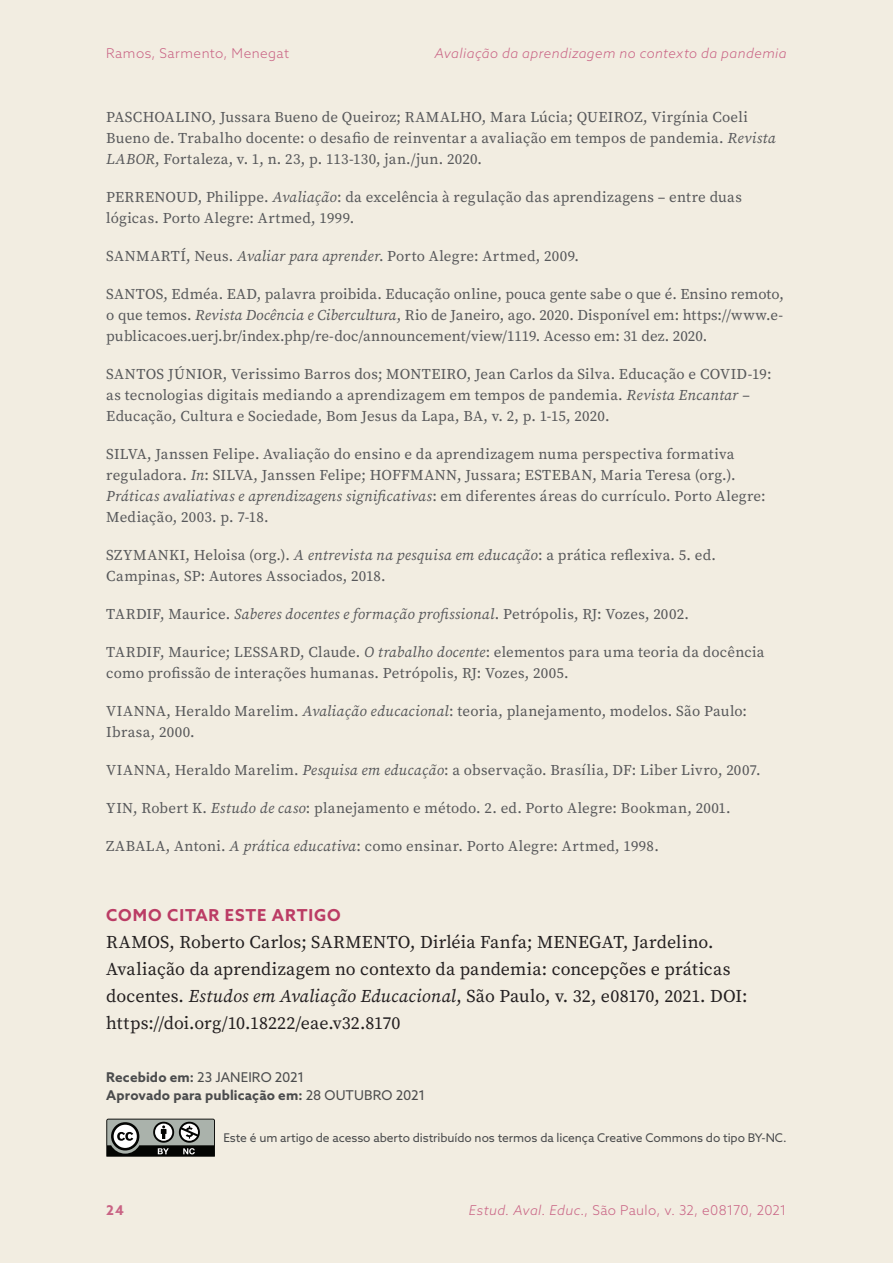
<style>
.page{position:relative;width:893px;height:1263px;background:#f2ede1}
.page>*{position:absolute;margin:0;border:0;box-sizing:border-box;transform-origin:0 0}
.texto_prim_paragrafo{font:18px/27px "Source Serif Variable";letter-spacing:.005em;color:#231f20}
.subtitulo{font:700 16.5px "Azo Sans";letter-spacing:.055em;color:#bb3c65}
.bibliografia{font:15px/21px "Source Serif Variable";letter-spacing:.015em;color:#57585a}
.t1{font:300 13.5px "Azo Sans";letter-spacing:.03em;color:#c96384}
.t2{font:italic 300 13.5px "Azo Sans";letter-spacing:.03em;color:#c96384}
.contribuição_recebid{font:700 13.5px "Azo Sans";letter-spacing:.01em;color:#4b4c4d}
.contribuição_recebid-2{font:13.5px "Azo Sans";letter-spacing:-.005em;color:#4b4c4d}
.t3{font:700 13.5px "Azo Sans";color:#c96384}
.contribuição_recebid-3{font:12px "Azo Sans";letter-spacing:-.005em;color:#4b4c4d}
.s1{font-style:italic}
.s2{font-weight:700}
.s3{font-weight:400}
</style>
<div class="page">
<svg style="left:106px;top:1119px;width:109px;height:38px;background:#747874"></svg>
<p class="t1" style="left:106px;top:45px;width:184px">Ramos, Sarmento, Menegat</p>
<p class="t2" style="left:435px;top:45px;width:353px">Avaliação da aprendizagem no contexto da pandemia</p>
<p class="bibliografia" style="left:106px;top:106px;width:671px">PASCHOALINO, Jussara Bueno de Queiroz; RAMALHO, Mara Lúcia; QUEIROZ, Virgínia Coeli<br>Bueno de. Trabalho docente: o desafio de reinventar a avaliação em tempos de pandemia. <span class="s1">Revista<br>LABOR</span>, Fortaleza, v. 1, n. 23, p. 113-130, jan./jun. 2020.</p>
<p class="bibliografia" style="left:106px;top:186px;width:637px">PERRENOUD, Philippe. <span class="s1">Avaliação</span>: da excelência à regulação das aprendizagens – entre duas lógicas. Porto Alegre: Artmed, 1999.</p>
<p class="bibliografia" style="left:106px;top:245px;width:474px">SANMARTÍ, Neus. <span class="s1">Avaliar para aprender</span>. Porto Alegre: Artmed, 2009.</p>
<p class="bibliografia" style="left:106px;top:283px;width:679px;text-align:justify">SANTOS, Edméa. EAD, palavra proibida. Educação online, pouca gente sabe o que é. Ensino remoto, o que temos. <span class="s1">Revista Docência e Cibercultura</span>, Rio de Janeiro, ago. 2020. Disponível em: https://www.e&shy;publicacoes.uerj.br/index.php/re-doc/announcement/view/1119. Acesso em: 31 dez. 2020.</p>
<p class="bibliografia" style="left:106px;top:363px;width:667px">SANTOS JÚNIOR, Verissimo Barros dos; MONTEIRO, Jean Carlos da Silva. Educação e COVID-19: as tecnologias digitais mediando a aprendizagem em tempos de pandemia. <span class="s1">Revista Encantar –<br></span>Educação, Cultura e Sociedade, Bom Jesus da Lapa, BA, v. 2, p. 1-15, 2020.</p>
<p class="bibliografia" style="left:106px;top:443px;width:661px">SILVA, Janssen Felipe. Avaliação do ensino e da aprendizagem numa perspectiva formativa reguladora. <span class="s1">In</span>: SILVA, Janssen Felipe; HOFFMANN, Jussara; ESTEBAN, Maria Teresa (org.).<br><span class="s1">Práticas avaliativas e aprendizagens significativas</span>: em diferentes áreas do currículo. Porto Alegre:<br>Mediação, 2003. p. 7-18.</p>
<p class="bibliografia" style="left:106px;top:544px;width:611px">SZYMANKI, Heloisa (org.). <span class="s1">A entrevista na pesquisa em educação</span>: a prática reflexiva. 5. ed.<br>Campinas, SP: Autores Associados, 2018.</p>
<p class="bibliografia" style="left:106px;top:603px;width:584px">TARDIF, Maurice. <span class="s1">Saberes docentes e formação profissional</span>. Petrópolis, RJ: Vozes, 2002.</p>
<p class="bibliografia" style="left:106px;top:641px;width:660px">TARDIF, Maurice; LESSARD, Claude. <span class="s1">O trabalho docente</span>: elementos para uma teoria da docência como profissão de interações humanas. Petrópolis, RJ: Vozes, 2005.</p>
<p class="bibliografia" style="left:106px;top:700px;width:642px">VIANNA, Heraldo Marelim. <span class="s1">Avaliação educacional</span>: teoria, planejamento, modelos. São Paulo:<br>Ibrasa, 2000.</p>
<p class="bibliografia" style="left:106px;top:759px;width:656px">VIANNA, Heraldo Marelim. <span class="s1">Pesquisa em educação</span>: a observação. Brasília, DF: Liber Livro, 2007.</p>
<p class="bibliografia" style="left:106px;top:797px;width:626px">YIN, Robert K. <span class="s1">Estudo de caso</span>: planejamento e método. 2. ed. Porto Alegre: Bookman, 2001.</p>
<p class="bibliografia" style="left:106px;top:835px;width:554px">ZABALA, Antoni. <span class="s1">A prática educativa</span>: como ensinar. Porto Alegre: Artmed, 1998.</p>
<p class="subtitulo" style="left:106px;top:904px;width:236px">COMO CITAR ESTE ARTIGO</p>
<p class="texto_prim_paragrafo" style="left:106px;top:928px;width:643px">RAMOS, Roberto Carlos; SARMENTO, Dirléia Fanfa; MENEGAT, Jardelino.<br>Avaliação da aprendizagem no contexto da pandemia: concepções e práticas docentes. <span class="s1">Estudos em Avaliação Educacional</span>, São Paulo, v. 32, e08170, 2021. DOI: https://doi.org/10.18222/eae.v32.8170</p>
<p class="contribuição_recebid-2" style="left:106px;top:1068px;width:200px"><span class="s2">Recebido em:</span> 23 JANEIRO 2021</p>
<p class="contribuição_recebid" style="left:106px;top:1086px;width:320px">Aprovado para publicação em: <span class="s3">28 OUTUBRO 2021</span></p>
<p class="contribuição_recebid-3" style="left:223px;top:1130px;width:565px">Este é um artigo de acesso aberto distribuído nos termos da licença Creative Commons do tipo BY-NC.</p>
<p class="t3" style="left:106px;top:1201px;width:19px">24</p>
<p class="t1" style="left:469px;top:1201px;width:319px"><span class="s1">Estud. Aval. Educ.</span>, São Paulo, v. 32, e08170, 2021</p>
</div>
